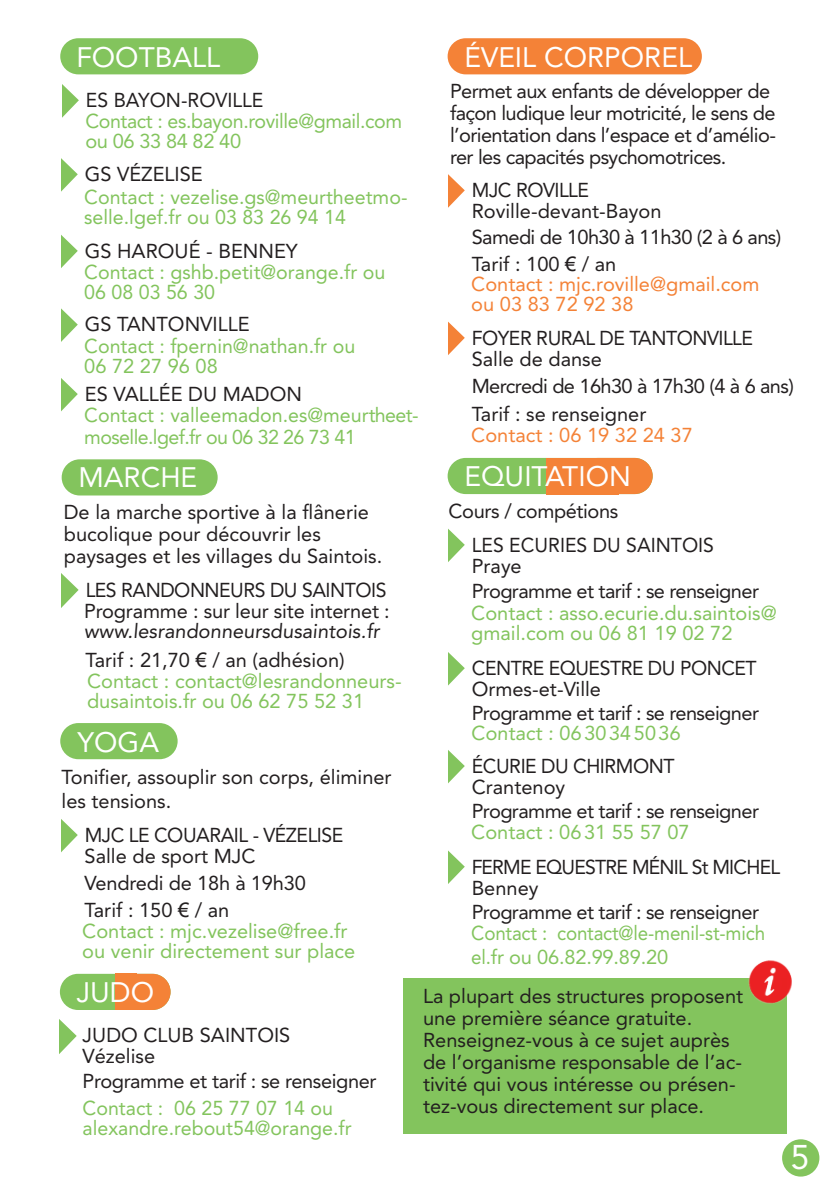
<style>
.page{position:relative;width:840px;height:1191px;background:#fff}
.page>*{position:absolute;margin:0;border:0;box-sizing:border-box;transform-origin:0 0}
.t1{font:34px "Avenir";color:#fff}
.t2{font:28px "Avenir";color:#fff}
.t3{font:20px/22px "Avenir";letter-spacing:-.01em;color:#231f20}
.t4{font:20px/20px "Avenir";color:#83c45d}
.t5{font:20px/22px "Avenir";letter-spacing:-.03em;color:#231f20}
.t6{font:20px/20px "Avenir";color:#f48237}
.t7{font:20px/24px "Avenir";color:#83c45d;scale:.94 1}
.t8{font:20px/20px "Avenir";letter-spacing:-.02em;color:#83c45d}
.t9{font:20px "Avenir";letter-spacing:-.04em;color:#231f20}
.s1{font-family:"Arial"}
</style>
<div class="page">
<div style="left:60px;top:38px;width:198px;height:36px;background:#83c45d;border-radius:18px"></div>
<div style="left:447px;top:38px;width:254px;height:36px;background:#f48237;border-radius:18px"></div>
<div style="left:447px;top:458px;width:205px;height:36px;background:#83c45d;border-radius:18px"></div>
<div style="left:579px;top:458px;width:73px;height:36px;background:#f48237;border-radius:18px"></div>
<div style="left:546px;top:458px;width:47px;height:36px;background:#f48237"></div>
<div style="left:62px;top:459px;width:155px;height:36px;background:#83c45d;border-radius:18px"></div>
<div style="left:60px;top:723px;width:117px;height:36px;background:#83c45d;border-radius:18px"></div>
<svg style="left:62px;top:84px;width:17px;height:34px"></svg>
<svg style="left:448px;top:174px;width:16px;height:34px"></svg>
<svg style="left:448px;top:528px;width:16px;height:34px"></svg>
<svg style="left:448px;top:652px;width:16px;height:34px"></svg>
<svg style="left:448px;top:750px;width:16px;height:34px"></svg>
<svg style="left:448px;top:850px;width:16px;height:34px"></svg>
<svg style="left:61px;top:819px;width:17px;height:34px"></svg>
<svg style="left:448px;top:321px;width:16px;height:34px"></svg>
<svg style="left:61px;top:158px;width:17px;height:34px"></svg>
<svg style="left:61px;top:235px;width:17px;height:33px"></svg>
<svg style="left:61px;top:308px;width:17px;height:34px"></svg>
<svg style="left:61px;top:378px;width:17px;height:34px"></svg>
<svg style="left:61px;top:573px;width:18px;height:35px"></svg>
<div style="left:403px;top:978px;width:382px;height:156px;background:#83c45d"></div>
<img style="left:748px;top:960px;width:44px;height:46px">
<div style="left:60px;top:973px;width:110px;height:37px;background:#83c45d;border-radius:18px"></div>
<svg style="left:115px;top:973px;width:18px;height:37px"></svg>
<div style="left:119px;top:973px;width:51px;height:37px;background:#f48237;border-radius:18px"></div>
<svg style="left:59px;top:1019px;width:18px;height:35px"></svg>
<div style="left:781px;top:1139px;width:38px;height:37px;background:#83c45d;border-radius:50%"></div>
<h2 class="t2" style="left:76px;top:41px;width:145px">FOOTBALL</h2>
<h2 class="t2" style="left:464px;top:40px;width:229px">ÉVEIL CORPOREL</h2>
<p class="t3" style="left:86px;top:89px;width:179px">ES BAYON-ROVILLE</p>
<p class="t8" style="left:85px;top:111px;width:318px">Contact : es.bayon.roville@gmail.com ou 06 33 84 82 40</p>
<p class="t3" style="left:85px;top:163px;width:119px">GS VÉZELISE</p>
<p class="t4" style="left:84px;top:187px;width:324px">Contact : vezelise.gs@meurtheetmo&shy;selle.lgef.fr ou 03 83 26 94 14</p>
<p class="t4" style="left:84px;top:262px;width:302px">Contact : gshb.petit@orange.fr ou<br>06 08 03 56 30</p>
<p class="t4" style="left:84px;top:336px;width:272px">Contact : fpernin@nathan.fr ou<br>06 72 27 96 08</p>
<p class="t4" style="left:84px;top:404px;width:336px;line-height:22px">Contact : valleemadon.es@meurtheet&shy;moselle.lgef.fr ou 06 32 26 73 41</p>
<p class="t3" style="left:85px;top:240px;width:214px">GS HAROUÉ - BENNEY</p>
<p class="t3" style="left:85px;top:313px;width:166px">GS TANTONVILLE</p>
<p class="t3" style="left:85px;top:383px;width:218px">ES VALLÉE DU MADON</p>
<h2 class="t2" style="left:78px;top:461px;width:120px">MARCHE</h2>
<p class="t3" style="left:64px;top:501px;width:320px">De la marche sportive à la flânerie bucolique pour découvrir les paysages et les villages du Saintois.</p>
<p class="t3" style="left:86px;top:579px;width:302px">LES RANDONNEURS DU SAINTOIS</p>
<p class="t3" style="left:84px;top:601px;width:307px;line-height:20px">Programme : sur leur site internet : www.lesrandonneursdusaintois.fr</p>
<p class="t3" style="left:85px;top:649px;width:261px">Tarif : 21,70 <span class="s1">€</span> / an (adhésion)</p>
<p class="t4" style="left:87px;top:671px;width:316px">Contact : contact@lesrandonneurs&shy;dusaintois.fr ou 06 62 75 52 31</p>
<h2 class="t2" style="left:77px;top:726px;width:83px">YOGA</h2>
<p class="t3" style="left:61px;top:765px;width:331px;line-height:24px">Tonifier, assouplir son corps, éliminer les tensions.</p>
<p class="t3" style="left:85px;top:824px;width:260px">MJC LE COUARAIL - VÉZELISE</p>
<p class="t3" style="left:85px;top:845px;width:172px">Salle de sport MJC</p>
<p class="t3" style="left:85px;top:872px;width:222px">Vendredi de 18h à 19h30</p>
<p class="t3" style="left:85px;top:898px;width:146px">Tarif : 150 <span class="s1">€</span> / an</p>
<p class="t4" style="left:82px;top:920px;width:274px">Contact : mjc.vezelise@free.fr ou venir directement sur place</p>
<p class="t5" style="left:450px;top:80px;width:327px">Permet aux enfants de développer de façon ludique leur motricité, le sens de l’orientation dans l’espace et d’amélio&shy;rer les capacités psychomotrices.</p>
<p class="t3" style="left:471px;top:179px;width:118px">MJC ROVILLE</p>
<p class="t3" style="left:471px;top:200px;width:191px">Roville-devant-Bayon</p>
<p class="t5" style="left:471px;top:226px;width:311px">Samedi de 10h30 à 11h30 (2 à 6 ans)</p>
<p class="t3" style="left:471px;top:253px;width:146px">Tarif : 100 <span class="s1">€</span> / an</p>
<p class="t6" style="left:471px;top:274px;width:289px">Contact : mjc.roville@gmail.com ou 03 83 72 92 38</p>
<p class="t3" style="left:471px;top:327px;width:282px">FOYER RURAL DE TANTONVILLE</p>
<p class="t3" style="left:471px;top:348px;width:132px">Salle de danse</p>
<p class="t5" style="left:471px;top:375px;width:323px">Mercredi de 16h30 à 17h30 (4 à 6 ans)</p>
<p class="t3" style="left:471px;top:403px;width:176px">Tarif : se renseigner</p>
<p class="t6" style="left:471px;top:425px;width:223px">Contact : 06 19 32 24 37</p>
<h2 class="t2" style="left:464px;top:460px;width:168px">EQUITATION</h2>
<p class="t3" style="left:448px;top:500px;width:171px">Cours / compétions</p>
<p class="t3" style="left:471px;top:534px;width:243px">LES ECURIES DU SAINTOIS</p>
<p class="t3" style="left:471px;top:555px;width:52px">Praye</p>
<p class="t5" style="left:471px;top:580px;width:289px">Programme et tarif : se renseigner</p>
<p class="t4" style="left:471px;top:603px;width:307px">Contact : asso.ecurie.du.saintois@ gmail.com ou 06 81 19 02 72</p>
<p class="t3" style="left:471px;top:657px;width:286px">CENTRE EQUESTRE DU PONCET</p>
<p class="t3" style="left:471px;top:678px;width:131px">Ormes-et-Ville</p>
<p class="t5" style="left:471px;top:702px;width:289px">Programme et tarif : se renseigner</p>
<p class="t4" style="left:471px;top:723px;width:211px">Contact : 0630345036</p>
<p class="t3" style="left:471px;top:755px;width:204px">ÉCURIE DU CHIRMONT</p>
<p class="t3" style="left:471px;top:776px;width:95px">Crantenoy</p>
<p class="t5" style="left:471px;top:800px;width:289px">Programme et tarif : se renseigner</p>
<p class="t4" style="left:471px;top:822px;width:220px">Contact : 0631 55 57 07</p>
<p class="t9" style="left:471px;top:855px;width:309px">FERME EQUESTRE MÉNIL St MICHEL</p>
<p class="t3" style="left:471px;top:876px;width:68px">Benney</p>
<p class="t5" style="left:471px;top:900px;width:289px">Programme et tarif : se renseigner</p>
<p class="t7" style="left:471px;top:921px;width:314px">Contact : contact@le-menil-st-mich el.fr ou 06.82.99.89.20</p>
<h2 class="t2" style="left:77px;top:976px;width:79px">JUDO</h2>
<p class="t3" style="left:83px;top:1024px;width:209px">JUDO CLUB SAINTOIS<br>Vézelise</p>
<p class="t3" style="left:83px;top:1070px;width:295px">Programme et tarif : se renseigner</p>
<p class="t4" style="left:83px;top:1098px;width:270px">Contact : 06 25 77 07 14 ou alexandre.rebout54@orange.fr</p>
<p class="t3" style="left:423px;top:985px;width:321px">La plupart des structures proposent une première séance gratuite.<br>Renseignez-vous à ce sujet auprès de l’organisme responsable de l’ac&shy;tivité qui vous intéresse ou présen&shy;tez-vous directement sur place.</p>
<h1 class="t1" style="left:790px;top:1137px;width:20px">5</h1>
</div>
